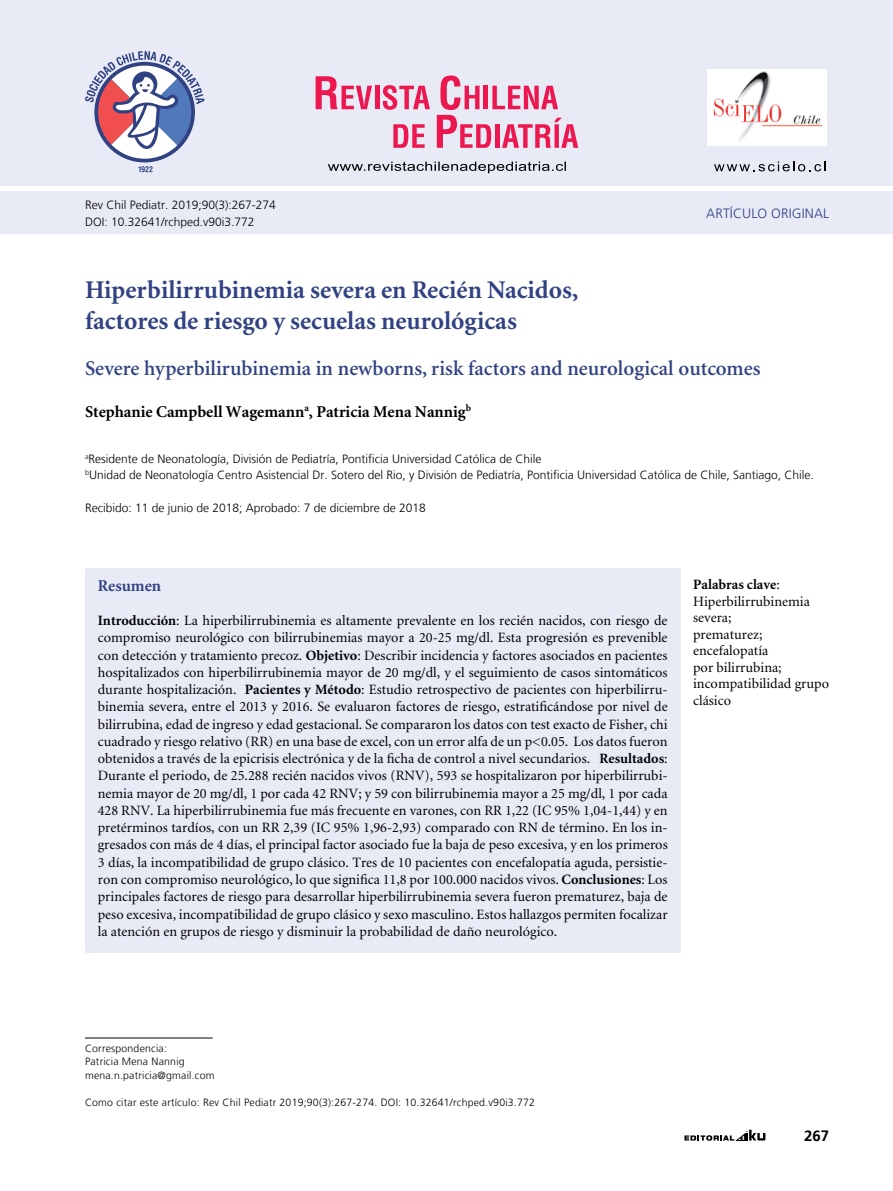
<style>
.page{position:relative;width:893px;height:1191px;background:#fff}
.page>*{position:absolute;margin:0;border:0;box-sizing:border-box;transform-origin:0 0}
.t1{font:700 25.5px/30.6px "Minion";color:#314282}
.t2{font:600 21px "Minion";color:#314282}
.t3{font:700 16.5px "Minion";color:#000}
.t4{font:700 16.5px "Minion";color:#314282}
.t5{font:700 15px "Frutiger LT";color:#000}
.t6{font:14.25px/17.2px "Minion";color:#000}
.t7{font:300 13.5px "Frutiger LT";letter-spacing:.01em;color:#314282}
.t8{font:300 12px/16.5px "Frutiger LT";color:#000}
.t9{font:300 10.5px/13.5px "Frutiger LT";letter-spacing:.02em;color:#000}
.s1{font-weight:700}
</style>
<div class="page">
<svg style="left:684px;top:1129px;width:81px;height:11px"></svg>
<div style="left:0;top:192px;width:893px;height:42px;background:#e8eaf6"></div>
<div style="left:0;top:0;width:893px;height:186px;background:#e8eaf6"></div>
<svg style="left:714px;top:162px;width:111px;height:9px"></svg>
<svg style="left:138px;top:166px;width:15px;height:6px"></svg>
<svg style="left:85px;top:51px;width:120px;height:108px"></svg>
<img style="left:707px;top:70px;width:119px;height:75px">
<svg style="left:393px;top:124px;width:32px;height:24px"></svg>
<svg style="left:316px;top:76px;width:56px;height:33px"></svg>
<hr style="left:375px;top:86px;width:4px;height:23px;background:#ed174f">
<svg style="left:383px;top:85px;width:47px;height:25px"></svg>
<svg style="left:437px;top:75px;width:141px;height:73px"></svg>
<svg style="left:328px;top:162px;width:238px;height:11px"></svg>
<hr style="left:85px;top:1037px;width:128px;height:1px;background:#000">
<div style="left:85px;top:568px;width:595px;height:385px;background:#e8eaf6"></div>
<p class="t8" style="left:85px;top:197px;width:192px">Rev Chil Pediatr. 2019;90(3):267-274<br>DOI: 10.32641/rchped.v90i3.772</p>
<p class="t7" style="left:706px;top:205px;width:36px">Artículo</p>
<p class="t7" style="left:771px;top:205px;width:17px">Origi</p>
<p class="t7" style="left:805px;top:205px;width:18px">nal</p>
<h1 class="t1" style="left:85px;top:276px;width:495px">Hiperbilirrubinemia severa en Recién Nacidos, factores de riesgo y secuelas neurológicas</h1>
<h2 class="t2" style="left:85px;top:358px;width:677px">Severe hyperbilirubinemia in newborns, risk factors and neurological outcomes</h2>
<p class="t3" style="left:85px;top:403px;width:388px">Stephanie Campbell Wagemann<sup>a</sup>, Patricia Mena Nannig<sup>b</sup></p>
<p class="t8" style="left:85px;top:450px;width:730px"><sup>a</sup>Residente de Neonatología, División de Pediatría, Pontificia Universidad Católica de Chile<br><sup>b</sup>Unidad de Neonatología Centro Asistencial Dr. Sotero del Rio, y División de Pediatría, Pontificia Universidad Católica de Chile, Santiago, Chile.</p>
<p class="t8" style="left:85px;top:500px;width:342px">Recibido: 11 de junio de 2018; Aprobado: 7 de diciembre de 2018</p>
<p class="t4" style="left:98px;top:577px;width:65px">Resumen</p>
<p class="t6" style="left:98px;top:612px;width:571px;text-align:justify"><span class="s1">Introducción</span>: La hiperbilirrubinemia es altamente prevalente en los recién nacidos, con riesgo de compromiso neurológico con bilirrubinemias mayor a 20-25 mg/dl. Esta progresión es prevenible con detección y tratamiento precoz. <span class="s1">Objetivo</span>: Describir incidencia y factores asociados en pacientes hospitalizados con hiperbilirrubinemia mayor de 20 mg/dl, y el seguimiento de casos sintomáticos durante hospitalización. <span class="s1">Pacientes y Método</span>: Estudio retrospectivo de pacientes con hiperbilirru&shy;binemia severa, entre el 2013 y 2016. Se evaluaron factores de riesgo, estratificándose por nivel de bilirrubina, edad de ingreso y edad gestacional. Se compararon los datos con test exacto de Fisher, chi cuadrado y riesgo relativo (RR) en una base de excel, con un error alfa de un p&lt;0.05. Los datos fueron obtenidos a través de la epicrisis electrónica y de la ficha de control a nivel secundarios. <span class="s1">Resultados</span>:<br>Durante el periodo, de 25.288 recién nacidos vivos (RNV), 593 se hospitalizaron por hiperbilirrubi&shy;nemia mayor de 20 mg/dl, 1 por cada 42 RNV; y 59 con bilirrubinemia mayor a 25 mg/dl, 1 por cada 428 RNV. La hiperbilirrubinemia fue más frecuente en varones, con RR 1,22 (IC 95% 1,04-1,44) y en pretérminos tardíos, con un RR 2,39 (IC 95% 1,96-2,93) comparado con RN de término. En los in&shy;gresados con más de 4 días, el principal factor asociado fue la baja de peso excesiva, y en los primeros 3 días, la incompatibilidad de grupo clásico. Tres de 10 pacientes con encefalopatía aguda, persistie&shy;ron con compromiso neurológico, lo que significa 11,8 por 100.000 nacidos vivos. <span class="s1">Conclusiones</span>: Los principales factores de riesgo para desarrollar hiperbilirrubinemia severa fueron prematurez, baja de peso excesiva, incompatibilidad de grupo clásico y sexo masculino. Estos hallazgos permiten focalizar la atención en grupos de riesgo y disminuir la probabilidad de daño neurológico.</p>
<p class="t6" style="left:693px;top:577px;width:137px;line-height:16.5px"><span class="s1">Palabras clave</span>:<br>Hiperbilirrubinemia severa;<br>prematurez; encefalopatía<br>por bilirrubina; incompatibilidad grupo clásico</p>
<p class="t9" style="left:85px;top:1041px;width:131px">Correspondencia:<br>Patricia Mena Nannig mena.n.patricia@gmail.com</p>
<p class="t9" style="left:85px;top:1095px;width:451px">Como citar este artículo: Rev Chil Pediatr 2019;90(3):267-274. DOI: 10.32641/rchped.v90i3.772</p>
<p class="t5" style="left:804px;top:1126px;width:27px">267</p>
</div>
